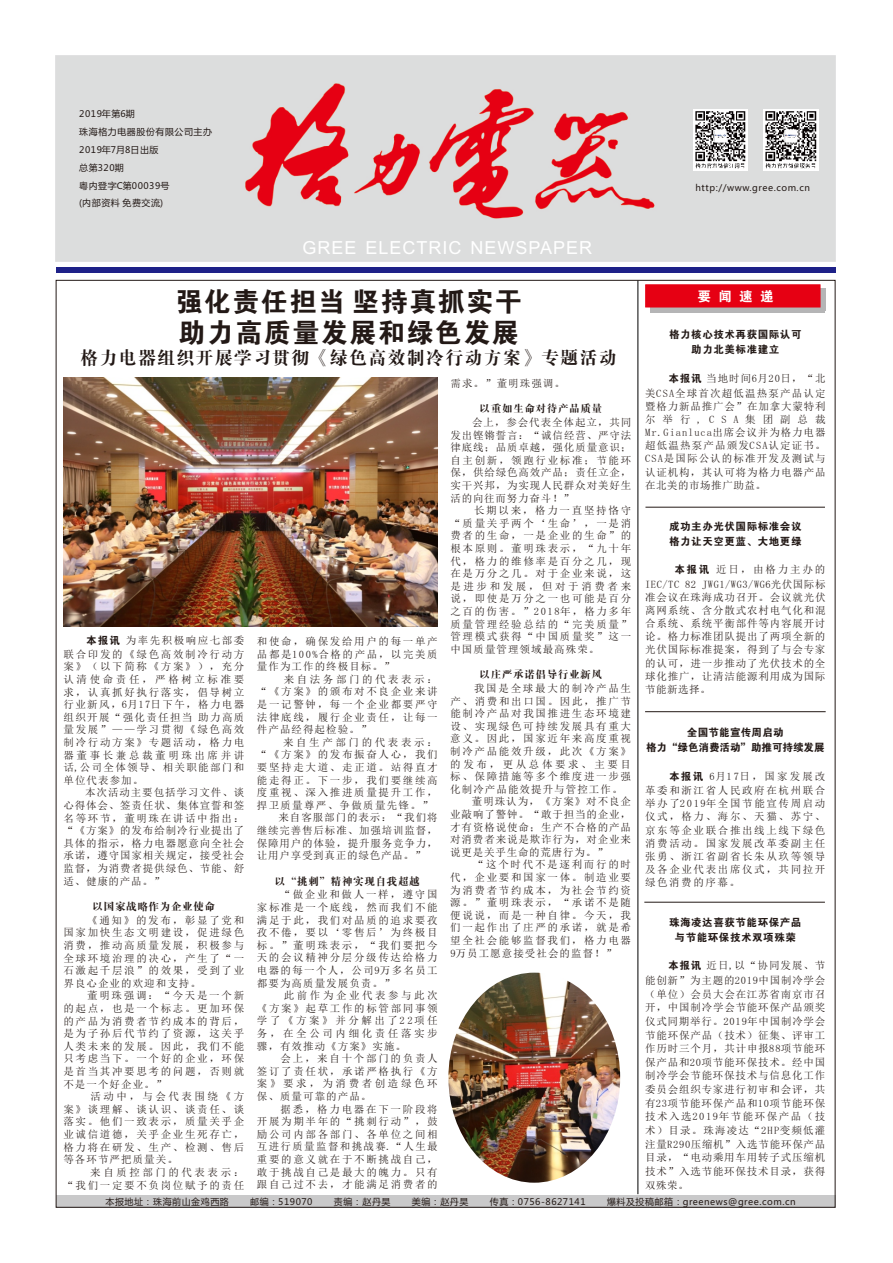
<style>
.page{position:relative;width:893px;height:1263px;background:#fff}
.page>*{position:absolute;margin:0;border:0;box-sizing:border-box;transform-origin:0 0}
.t1{font:27px/30.8px "FZDHTJW GB1 0";letter-spacing:.055em;color:#231916}
.t2{font:18px "FZDBSJW GB1 0";letter-spacing:.065em;color:#231916}
.t3{font:18px "Arial";letter-spacing:.055em;color:#fff}
.t4{font:13.5px "FZDHTJW GB1 0";color:#fff}
.t5{font:10.5px/12.6px "Sim Sun";letter-spacing:.155em;color:#231916;text-align:justify}
.t6{font:10.5px "Sim Sun";letter-spacing:.08em;color:#231916}
.t7{font:10.5px/14.9px "FZDHTJW GB1 0";letter-spacing:.055em;color:#231916;text-align:center}
.t8{font:10.5px/15px "Sim Sun";letter-spacing:.075em;color:#231916;text-align:right}
.t9{font:10.5px "FZDBSJW GB1 0";letter-spacing:.065em;color:#231916}
.t10{font:10.5px/14.4px "Sim Sun";letter-spacing:.05em;color:#231916;text-align:right}
.t11{font:10.5px/14.4px "Sim Sun";letter-spacing:.11em;color:#231916;text-align:right}
.t12{font:10.5px "Sim Sun";letter-spacing:.1em;color:#231916}
.t13{font:10.5px "Sim Sun";letter-spacing:.09em;color:#231916}
.t14{font:10.5px "Sim Sun";letter-spacing:.25em;color:#231916}
.t15{font:10.5px/14.9px "FZDHTJW GB1 0";color:#231916;text-align:center}
.t16{font:10.5px "Sim Sun";letter-spacing:.125em;color:#231916}
.t17{font:9px/17.9px "Microsoft Ya Hei";letter-spacing:.06em;color:#231916}
.s1{font-family:"FZDHTJW GB1 0"}
</style>
<div class="page">
<div style="left:650px;top:290px;width:175px;height:23px;background:#b5b5b6"></div>
<div style="left:675px;top:288px;width:150px;height:22px;background:linear-gradient(to right,#b5b5b6,#b5b5b6)"></div>
<img style="left:56px;top:55px;width:779px;height:207px">
<img style="left:693px;top:109px;width:55px;height:61px">
<img style="left:764px;top:109px;width:54px;height:62px">
<div style="left:56px;top:268px;width:779px;height:5px;background:#1e2188"></div>
<div style="left:645px;top:285px;width:175px;height:22px;background:#e60013"></div>
<hr style="left:637px;top:280px;width:1px;height:914px;background:#000">
<hr style="left:645px;top:507px;width:180px;height:1px;background:#231916">
<hr style="left:645px;top:711px;width:181px;height:1px;background:#231916">
<div style="left:56px;top:1195px;width:779px;height:13px;background:#c9c9ca"></div>
<hr style="left:644px;top:902px;width:181px;height:1px;background:#231916">
<img style="left:64px;top:378px;width:373px;height:249px">
<img style="left:448px;top:973px;width:172px;height:210px;border-radius:50%">
<p class="t17" style="left:79px;top:106px;width:134px">2019年第6期<br>珠海格力电器股份有限公司主办<br>2019年7月8日出版<br>总第320期<br>粤内登字C第00039号<br>(内部资料 免费交流)</p>
<h2 class="t3" style="left:302px;top:241px;width:291px">GREE ELECTRIC NEWSPAPER</h2>
<h1 class="t1" style="left:175px;top:287px;width:348px">强化责任担当 坚持真抓实干助力高质量发展和绿色发展</h1>
<h2 class="t2" style="left:80px;top:348px;width:538px">格力电器组织开展学习贯彻《绿色高效制冷行动方案》专题活动</h2>
<p class="t5" style="left:64px;top:633px;width:182px;line-height:14px;text-align:right"><span class="s1">本报讯</span>为率先积极响应七部委<br>联合印发的《绿色高效制冷行动方</p>
<p class="t5" style="left:64px;top:660px;width:182px">案》（以下简称《方案》），充分认清使命责任，严格树立标准要求，认真抓好执行落实，倡导树立行业新风，6月17日下午，格力电器组织开展“强化责任担当助力高质量发展”——学习贯彻《绿色高效制冷行动方案》专题活动，格力电器董事长兼总裁董明珠出席并讲话,公司全体领导、相关职能部门和单位代表参加。</p>
<p class="t5" style="left:63px;top:786px;width:182px;text-indent:22px">本次活动主要包括学习文件、谈心得体会、签责任状、集体宣誓和签名等环节，董明珠在讲话中指出：“《方案》的发布给制冷行业提出了具体的指示，格力电器愿意向全社会承诺，遵守国家相关规定，接受社会监督，为消费者提供绿色、节能、舒适、健康的产品。”</p>
<p class="t9" style="left:93px;top:901px;width:124px">以国家战略作为企业使命</p>
<p class="t5" style="left:63px;top:914px;width:182px;text-indent:24px">《通知》的发布，彰显了党和国家加快生态文明建设，促进绿色消费，推动高质量发展，积极参与全球环境治理的决心，产生了“一石激起千层浪”的效果，受到了业界良心企业的欢迎和支持。</p>
<p class="t5" style="left:63px;top:989px;width:182px;text-indent:24px">董明珠强调：“今天是一个新的起点，也是一个标志。更加环保的产品为消费者节约成本的背后，是为子孙后代节约了资源，这关乎人类未来的发展。因此，我们不能只考虑当下。一个好的企业，环保是首当其冲要思考的问题，否则就不是一个好企业。”</p>
<p class="t5" style="left:63px;top:1090px;width:182px;text-indent:27px">活动中，与会代表围绕《方案》谈理解、谈认识、谈责任、谈落实。他们一致表示，质量关乎企业诚信道德，关乎企业生死存亡，格力将在研发、生产、检测、售后等各环节严把质量关。</p>
<p class="t5" style="left:63px;top:1166px;width:182px;text-align:right">来自质控部门的代表表示：<br>“我们一定要不负岗位赋予的责任</p>
<p class="t5" style="left:257px;top:635px;width:182px">和使命，确保发给用户的每一单产品都是100%合格的产品，以完美质量作为工作的终极目标。”</p>
<p class="t5" style="left:257px;top:673px;width:182px;text-indent:27px">来自法务部门的代表表示：“《方案》的颁布对不良企业来讲是一记警钟，每一个企业都要严守法律底线，履行企业责任，让每一件产品经得起检验。”</p>
<p class="t14" style="left:283px;top:737px;width:156px">来自生产部门的代表表示：</p>
<p class="t5" style="left:257px;top:748px;width:182px">“《方案》的发布振奋人心，我们</p>
<p class="t5" style="left:257px;top:761px;width:182px">要坚持走大道、走正道。站得直才</p>
<p class="t5" style="left:257px;top:773px;width:182px">能走得正。下一步，我们要继续高</p>
<p class="t5" style="left:257px;top:786px;width:182px">度重视、深入推进质量提升工作，</p>
<p class="t16" style="left:257px;top:800px;width:177px">捍卫质量尊严、争做质量先锋。”</p>
<p class="t13" style="left:278px;top:812px;width:161px">来自客服部门的表示：“我们将</p>
<p class="t6" style="left:257px;top:825px;width:182px">继续完善售后标准、加强培训监督，</p>
<p class="t6" style="left:257px;top:837px;width:182px">保障用户的体验，提升服务竞争力，</p>
<p class="t8" style="left:257px;top:848px;width:170px">让用户享受到真正的绿色产品。”</p>
<p class="t9" style="left:275px;top:875px;width:146px">以“挑刺”精神实现自我超越</p>
<p class="t5" style="left:257px;top:888px;width:182px;text-indent:24px">“做企业和做人一样，遵守国家标准是一个底线，然而我们不能满足于此，我们对品质的追求要孜孜不倦，要以‘零售后’为终极目标。”董明珠表示，“我们要把今天的会议精神分层分级传达给格力电器的每一个人，公司9万多名员工都要为高质量发展负责。”</p>
<p class="t5" style="left:257px;top:989px;width:182px;text-indent:27px">此前作为企业代表参与此次《方案》起草工作的标管部同事领学了《方案》并分解出了22项任务，在全公司内细化责任落实步骤，有效推动《方案》实施。</p>
<p class="t5" style="left:257px;top:1052px;width:182px;text-indent:24px">会上，来自十个部门的负责人签订了责任状，承诺严格执行《方案》要求，为消费者创造绿色环保、质量可靠的产品。</p>
<p class="t5" style="left:257px;top:1102px;width:182px;text-indent:24px">据悉，格力电器在下一阶段将开展为期半年的“挑刺行动”，鼓励公司内部各部门、各单位之间相互进行质量监督和挑战赛.“人生最重要的意义就在于不断挑战自己，敢于挑战自己是最大的魄力。只有跟自己过不去，才能满足消费者的</p>
<p class="t5" style="left:450px;top:377px;width:116px">需求。”董明珠强调。</p>
<p class="t9" style="left:480px;top:403px;width:124px">以重如生命对待产品质量</p>
<p class="t5" style="left:450px;top:416px;width:182px;text-indent:22px">会上，参会代表全体起立，共同发出铿锵誓言：“诚信经营、严守法律底线；品质卓越，强化质量意识；自主创新，领跑行业标准；节能环保，供给绿色高效产品；责任立企，实干兴邦，为实现人民群众对美好生活的向往而努力奋斗！”</p>
<p class="t5" style="left:450px;top:504px;width:182px;text-indent:24px">长期以来，格力一直坚持恪守“质量关乎两个‘生命’，一是消费者的生命，一是企业的生命”的根本原则。董明珠表示，“九十年代，格力的维修率是百分之几，现在是万分之几。对于企业来说，这是进步和发展，但对于消费者来说，即使是万分之一也可能是百分之百的伤害。”2018年，格力多年质量管理经验总结的“完美质量”管理模式获得“中国质量奖”这一中国质量管理领域最高殊荣。</p>
<p class="t9" style="left:479px;top:669px;width:124px">以庄严承诺倡导行业新风</p>
<p class="t5" style="left:474px;top:682px;width:159px">我国是全球最大的制冷产品生</p>
<p class="t5" style="left:450px;top:694px;width:182px">产、消费和出口国。因此，推广节</p>
<p class="t5" style="left:450px;top:707px;width:182px">能制冷产品对我国推进生态环境建</p>
<p class="t5" style="left:450px;top:720px;width:182px">设、实现绿色可持续发展具有重大</p>
<p class="t5" style="left:450px;top:732px;width:182px">意义。因此，国家近年来高度重视</p>
<p class="t5" style="left:450px;top:745px;width:182px">制冷产品能效升级，此次《方案》</p>
<p class="t14" style="left:450px;top:758px;width:182px">的发布，更从总体要求、主要目</p>
<p class="t5" style="left:450px;top:770px;width:182px">标、保障措施等多个维度进一步强</p>
<p class="t12" style="left:450px;top:784px;width:174px">化制冷产品能效提升与管控工作。</p>
<p class="t13" style="left:472px;top:796px;width:161px">董明珠认为，《方案》对不良企</p>
<p class="t6" style="left:450px;top:809px;width:182px">业敲响了警钟。“敢于担当的企业，</p>
<p class="t6" style="left:450px;top:821px;width:182px">才有资格说使命；生产不合格的产品</p>
<p class="t6" style="left:450px;top:834px;width:182px">对消费者来说是欺诈行为，对企业来</p>
<p class="t8" style="left:450px;top:844px;width:159px">说更是关乎生命的荒唐行为。”</p>
<p class="t5" style="left:474px;top:858px;width:159px">“这个时代不是逐利而行的时</p>
<p class="t5" style="left:450px;top:871px;width:182px">代，企业要和国家一体。制造业要</p>
<p class="t5" style="left:450px;top:883px;width:182px">为消费者节约成本，为社会节约资</p>
<p class="t5" style="left:450px;top:896px;width:182px">源。”董明珠表示，“承诺不是随</p>
<p class="t5" style="left:450px;top:909px;width:182px">便说说，而是一种自律。今天，我</p>
<p class="t5" style="left:450px;top:921px;width:182px">们一起作出了庄严的承诺，就是希</p>
<p class="t5" style="left:450px;top:934px;width:182px">望全社会能够监督我们，格力电器</p>
<p class="t12" style="left:450px;top:947px;width:167px">9万员工愿意接受社会的监督！”</p>
<p class="t17" style="left:696px;top:179px;width:116px">http://www.gree.com.cn</p>
<p class="t4" style="left:697px;top:289px;width:78px">要闻速递</p>
<p class="t7" style="left:669px;top:327px;width:134px">格力核心技术再获国际认可助力北美标准建立</p>
<p class="t11" style="left:645px;top:371px;width:182px"><span class="s1">本报讯</span>当地时间6月20日，“北美CSA全球首次超低温热泵产品认定</p>
<p class="t5" style="left:645px;top:400px;width:182px;line-height:13.2px">暨格力新品推广会”在加拿大蒙特利尔举行,CSA集团副总裁Mr.Gianluca出席会议并为格力电器超低温热泵产品颁发CSA认定证书。CSA是国际公认的标准开发及测试与认证机构，其认可将为格力电器产品在北美的市场推广助益。</p>
<p class="t7" style="left:669px;top:519px;width:134px;text-align:left">成功主办光伏国际标准会议格力让天空更蓝、大地更绿</p>
<p class="t10" style="left:645px;top:562px;width:182px"><span class="s1">本报讯</span> 近日，由格力主办的<br>IEC/TC 82 JWG1/WG3/WG6光伏国际标</p>
<p class="t5" style="left:645px;top:590px;width:182px;line-height:13.2px">准会议在珠海成功召开。会议就光伏离网系统、含分散式农村电气化和混合系统、系统平衡部件等内容展开讨论。格力标准团队提出了两项全新的光伏国际标准提案，得到了与会专家的认可，进一步推动了光伏技术的全球化推广，让清洁能源利用成为国际节能新选择。</p>
<p class="t15" style="left:646px;top:725px;width:180px">全国节能宣传周启动<br>格力“绿色消费活动”助推可持续发展</p>
<p class="t5" style="left:645px;top:769px;width:182px;line-height:14.4px;text-align:right"><span class="s1">本报讯</span> 6月17日，国家发展改<br>革委和浙江省人民政府在杭州联合</p>
<p class="t5" style="left:645px;top:797px;width:182px;line-height:13.2px">举办了2019年全国节能宣传周启动仪式，格力、海尔、天猫、苏宁、京东等企业联合推出线上线下绿色消费活动。国家发展改革委副主任张勇、浙江省副省长朱从玖等领导及各企业代表出席仪式，共同拉开绿色消费的序幕。</p>
<p class="t7" style="left:669px;top:915px;width:134px">珠海凌达喜获节能环保产品与节能环保技术双项殊荣</p>
<p class="t8" style="left:645px;top:958px;width:182px"><span class="s1">本报讯</span>近日,以“协同发展、节<br>能创新”为主题的2019中国制冷学会</p>
<p class="t5" style="left:645px;top:987px;width:182px;line-height:13.6px">（单位）会员大会在江苏省南京市召开，中国制冷学会节能环保产品颁奖仪式同期举行。2019年中国制冷学会节能环保产品（技术）征集、评审工作历时三个月，共计申报88项节能环保产品和20项节能环保技术。经中国制冷学会节能环保技术与信息化工作委员会组织专家进行初审和会评，共有23项节能环保产品和10项节能环保技术入选2019年节能环保产品（技术）目录。珠海凌达“2HP变频低灌注量R290压缩机”入选节能环保产品目录，“电动乘用车用转子式压缩机技术”入选节能环保技术目录，获得双殊荣。</p>
<p class="t17" style="left:105px;top:1194px;width:125px">本报地址：珠海前山金鸡西路</p>
<p class="t17" style="left:250px;top:1194px;width:64px">邮编：519070</p>
<p class="t17" style="left:334px;top:1194px;width:58px">责编：赵丹昊</p>
<p class="t17" style="left:412px;top:1194px;width:58px">美编：赵丹昊</p>
<p class="t17" style="left:490px;top:1194px;width:97px">传真：0756-8627141</p>
<p class="t17" style="left:607px;top:1194px;width:190px">爆料及投稿邮箱：greenews@gree.com.cn</p>
</div>
